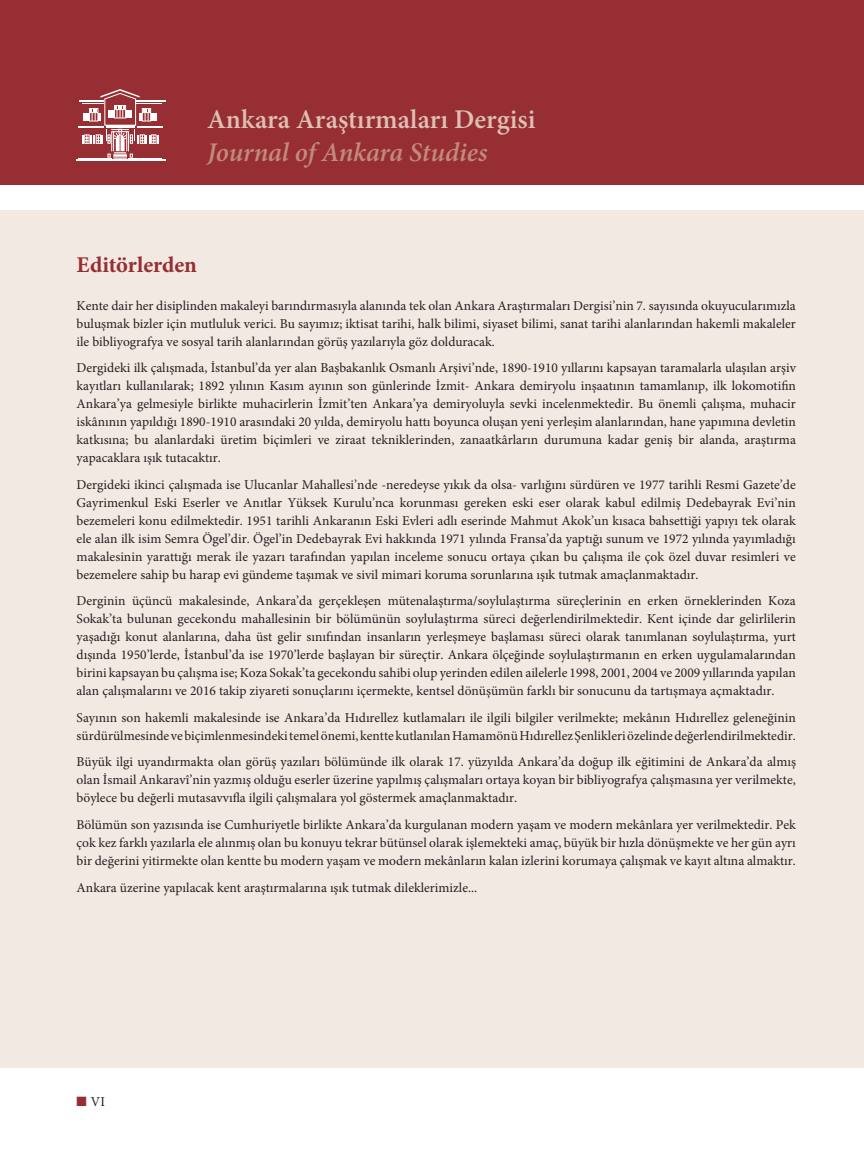
<style>
.page{position:relative;width:864px;height:1170px;background:#fff}
.page>*{position:absolute;margin:0;border:0;box-sizing:border-box;transform-origin:0 0}
.t1{font:600 27px "Minion Pro";color:#ddbfb4}
.t2{font:italic 600 27px "Minion Pro";letter-spacing:-.01em;color:#c28a7b}
.t3{font:700 22.5px "Minion Pro";letter-spacing:-.005em;color:#962e33}
.t4{font:13.5px/18px "Minion Pro";color:#231f20;text-align:justify}
.s1{color:#962e33}
</style>
<div class="page">
<hr style="left:863px;top:0;width:1px;height:185px;background:#962e33">
<div style="left:0;top:0;width:863px;height:185px;background:#962e33"></div>
<div style="left:0;top:210px;width:863px;height:857px;background:#f3e9e3"></div>
<hr style="left:77px;top:160px;width:89px;height:1px;background:#fff">
<svg style="left:78px;top:89px;width:88px;height:70px"></svg>
<h1 class="t1" style="left:207px;top:101px;width:329px">Ankara Araştırmaları Dergisi</h1>
<h1 class="t2" style="left:207px;top:133px;width:282px">Journal of Ankara Studies</h1>
<h2 class="t3" style="left:77px;top:248px;width:122px">Editörlerden</h2>
<p class="t4" style="left:77px;top:296px;width:720px">Kente dair her disiplinden makaleyi barındırmasıyla alanında tek olan Ankara Araştırmaları Dergisi’nin 7. sayısında okuyucularımızla buluşmak bizler için mutluluk verici. Bu sayımız; iktisat tarihi, halk bilimi, siyaset bilimi, sanat tarihi alanlarından hakemli makaleler ile bibliyografya ve sosyal tarih alanlarından görüş yazılarıyla göz dolduracak.</p>
<p class="t4" style="left:77px;top:359px;width:720px">Dergideki ilk çalışmada, İstanbul’da yer alan Başbakanlık Osmanlı Arşivi’nde, 1890-1910 yıllarını kapsayan taramalarla ulaşılan arşiv kayıtları kullanılarak; 1892 yılının Kasım ayının son günlerinde İzmit- Ankara demiryolu inşaatının tamamlanıp, ilk lokomotifin Ankara’ya gelmesiyle birlikte muhacirlerin İzmit’ten Ankara’ya demiryoluyla sevki incelenmektedir. Bu önemli çalışma, muhacir iskânının yapıldığı 1890-1910 arasındaki 20 yılda, demiryolu hattı boyunca oluşan yeni yerleşim alanlarından, hane yapımına devletin katkısına; bu alanlardaki üretim biçimleri ve ziraat tekniklerinden, zanaatkârların durumuna kadar geniş bir alanda, araştırma yapacaklara ışık tutacaktır.</p>
<p class="t4" style="left:77px;top:475px;width:720px">Dergideki ikinci çalışmada ise Ulucanlar Mahallesi’nde -neredeyse yıkık da olsa- varlığını sürdüren ve 1977 tarihli Resmi Gazete’de Gayrimenkul Eski Eserler ve Anıtlar Yüksek Kurulu’nca korunması gereken eski eser olarak kabul edilmiş Dedebayrak Evi’nin bezemeleri konu edilmektedir. 1951 tarihli Ankaranın Eski Evleri adlı eserinde Mahmut Akok’un kısaca bahsettiği yapıyı tek olarak ele alan ilk isim Semra Ögel’dir. Ögel’in Dedebayrak Evi hakkında 1971 yılında Fransa’da yaptığı sunum ve 1972 yılında yayımladığı makalesinin yarattığı merak ile yazarı tarafından yapılan inceleme sonucu ortaya çıkan bu çalışma ile çok özel duvar resimleri ve bezemelere sahip bu harap evi gündeme taşımak ve sivil mimari koruma sorunlarına ışık tutmak amaçlanmaktadır.</p>
<p class="t4" style="left:77px;top:592px;width:720px">Derginin üçüncü makalesinde, Ankara’da gerçekleşen mütenalaştırma/soylulaştırma süreçlerinin en erken örneklerinden Koza Sokak’ta bulunan gecekondu mahallesinin bir bölümünün soylulaştırma süreci değerlendirilmektedir. Kent içinde dar gelirlilerin yaşadığı konut alanlarına, daha üst gelir sınıfından insanların yerleşmeye başlaması süreci olarak tanımlanan soylulaştırma, yurt dışında 1950’lerde, İstanbul’da ise 1970’lerde başlayan bir süreçtir. Ankara ölçeğinde soylulaştırmanın en erken uygulamalarından birini kapsayan bu çalışma ise; Koza Sokak’ta gecekondu sahibi olup yerinden edilen ailelerle 1998, 2001, 2004 ve 2009 yıllarında yapılan alan çalışmalarını ve 2016 takip ziyareti sonuçlarını içermekte, kentsel dönüşümün farklı bir sonucunu da tartışmaya açmaktadır.</p>
<p class="t4" style="left:77px;top:708px;width:720px">Sayının son hakemli makalesinde ise Ankara’da Hıdırellez kutlamaları ile ilgili bilgiler verilmekte; mekânın Hıdırellez geleneğinin sürdürülmesinde ve biçimlenmesindeki temel önemi, kentte kutlanılan Hamamönü Hıdırellez Şenlikleri özelinde değerlendirilmektedir.</p>
<p class="t4" style="left:77px;top:753px;width:720px">Büyük ilgi uyandırmakta olan görüş yazıları bölümünde ilk olarak 17. yüzyılda Ankara’da doğup ilk eğitimini de Ankara’da almış olan İsmail Ankaravî’nin yazmış olduğu eserler üzerine yapılmış çalışmaları ortaya koyan bir bibliyografya çalışmasına yer verilmekte, böylece bu değerli mutasavvıfla ilgili çalışmalara yol göstermek amaçlanmaktadır.</p>
<p class="t4" style="left:77px;top:815px;width:720px">Bölümün son yazısında ise Cumhuriyetle birlikte Ankara’da kurgulanan modern yaşam ve modern mekânlara yer verilmektedir. Pek çok kez farklı yazılarla ele alınmış olan bu konuyu tekrar bütünsel olarak işlemekteki amaç, büyük bir hızla dönüşmekte ve her gün ayrı bir değerini yitirmekte olan kentte bu modern yaşam ve modern mekânların kalan izlerini korumaya çalışmak ve kayıt altına almaktır.</p>
<p class="t4" style="left:77px;top:878px;width:402px">Ankara üzerine yapılacak kent araştırmalarına ışık tutmak dileklerimizle...</p>
<p class="t4" style="left:77px;top:1092px;width:30px"><span class="s1">■</span> VI</p>
</div>
